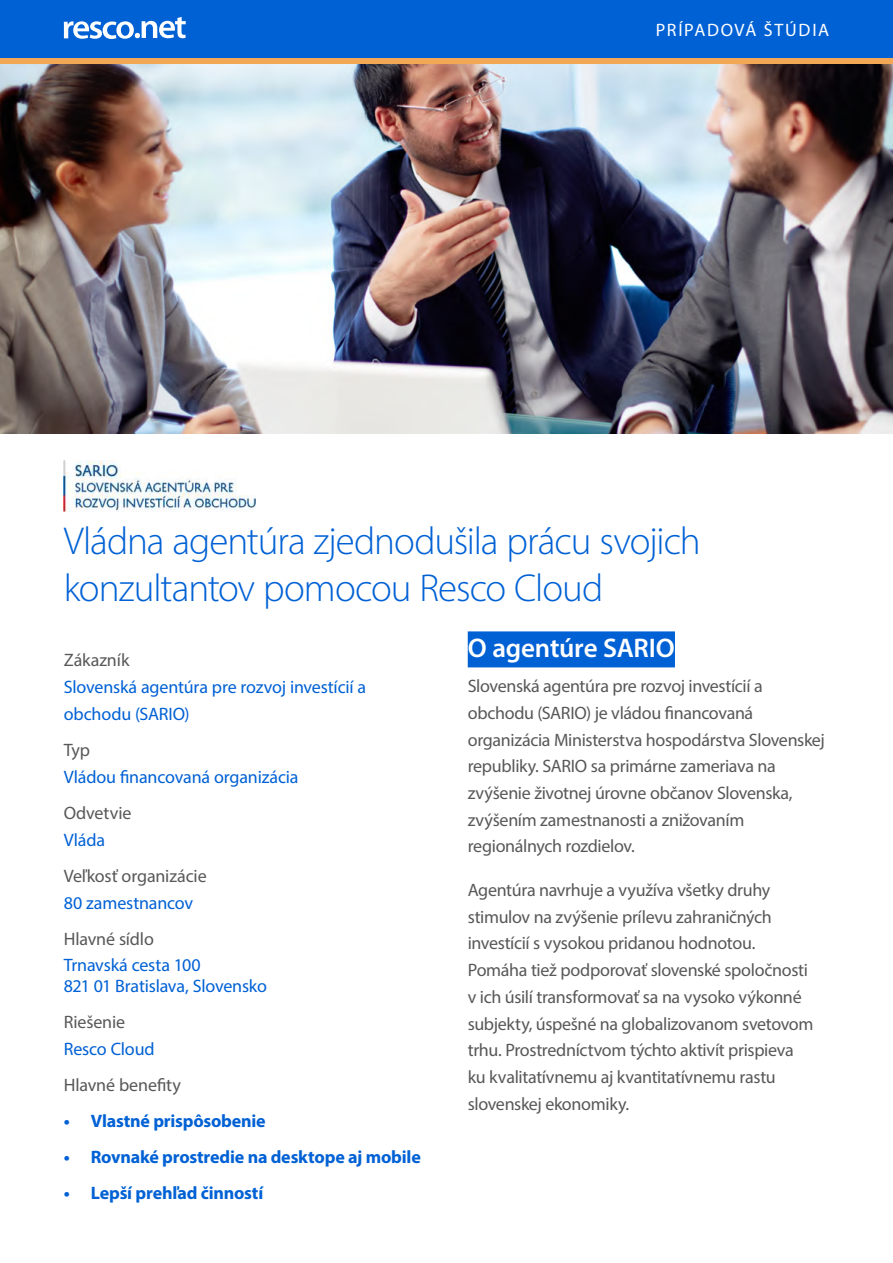
<style>
.page{position:relative;width:893px;height:1263px;background:#fff}
.page>*{position:absolute;margin:0;border:0;box-sizing:border-box;transform-origin:0 0}
.t1{font:300 39px/46.8px "Myriad Pro";letter-spacing:-.025em;color:#0061d5}
.t2{font:600 27px "Myriad Pro";letter-spacing:-.01em;color:#fff}
.t3{font:18px/26.7px "Myriad Pro";letter-spacing:-.02em;color:#585858}
.t4{font:18px/27px "Myriad Pro";letter-spacing:-.01em;color:#0061d5}
.t5{font:700 18px "Myriad Pro";letter-spacing:-.01em;color:#0061d5}
.t6{font:18px "Myriad Pro";letter-spacing:.09em;color:#fff}
.t7{font:18px "Myriad Pro";color:#585858}
</style>
<div class="page">
<img style="left:0;top:64px;width:893px;height:370px">
<div style="left:0;top:0;width:893px;height:58px;background:#0061d5"></div>
<div style="left:0;top:58px;width:893px;height:6px;background:#f2a854"></div>
<svg style="left:64px;top:17px;width:122px;height:22px"></svg>
<div style="left:468px;top:631px;width:207px;height:36px;background:#0061d5"></div>
<img style="left:64px;top:461px;width:191px;height:50px">
<p class="t6" style="left:656px;top:19px;width:175px">PRÍPADOVÁ ŠTÚDIA</p>
<h1 class="t1" style="left:64px;top:517px;width:639px">Vládna agentúra zjednodušila prácu svojich konzultantov pomocou Resco Cloud</h1>
<p class="t7" style="left:64px;top:648px;width:67px">Zákazník</p>
<p class="t4" style="left:64px;top:673px;width:304px">Slovenská agentúra pre rozvoj investícií a obchodu (SARIO)</p>
<p class="t3" style="left:64px;top:736px;width:28px">Typ</p>
<p class="t4" style="left:64px;top:763px;width:236px">Vládou financovaná organizácia</p>
<p class="t3" style="left:64px;top:799px;width:69px">Odvetvie</p>
<p class="t4" style="left:64px;top:826px;width:43px">Vláda</p>
<p class="t3" style="left:64px;top:862px;width:144px">Veľkosť organizácie</p>
<p class="t4" style="left:64px;top:889px;width:131px">80 zamestnancov</p>
<p class="t3" style="left:64px;top:925px;width:92px">Hlavné sídlo</p>
<p class="t4" style="left:64px;top:953px;width:205px;line-height:21.6px">Trnavská cesta 100<br>821 01 Bratislava, Slovensko</p>
<p class="t3" style="left:64px;top:1008px;width:63px">Riešenie</p>
<p class="t4" style="left:64px;top:1035px;width:92px">Resco Cloud</p>
<p class="t3" style="left:64px;top:1071px;width:119px">Hlavné benefity</p>
<p class="t5" style="left:64px;top:1109px;width:203px">• Vlastné prispôsobenie</p>
<p class="t5" style="left:64px;top:1145px;width:359px">• Rovnaké prostredie na desktope aj mobile</p>
<p class="t5" style="left:64px;top:1181px;width:201px">• Lepší prehľad činností</p>
<h2 class="t2" style="left:468px;top:631px;width:209px">O agentúre SARIO</h2>
<p class="t3" style="left:468px;top:672px;width:359px">Slovenská agentúra pre rozvoj investícií a obchodu (SARIO) je vládou financovaná organizácia Ministerstva hospodárstva Slovenskej republiky. SARIO sa primárne zameriava na zvýšenie životnej úrovne občanov Slovenska, zvýšením zamestnanosti a znižovaním regionálnych rozdielov.</p>
<p class="t3" style="left:468px;top:876px;width:347px">Agentúra navrhuje a využíva všetky druhy stimulov na zvýšenie prílevu zahraničných investícií s vysokou pridanou hodnotou.<br>Pomáha tiež podporovať slovenské spoločnosti v ich úsilí transformovať sa na vysoko výkonné subjekty, úspešné na globalizovanom svetovom trhu. Prostredníctvom týchto aktivít prispieva ku kvalitatívnemu aj kvantitatívnemu rastu slovenskej ekonomiky.</p>
</div>
